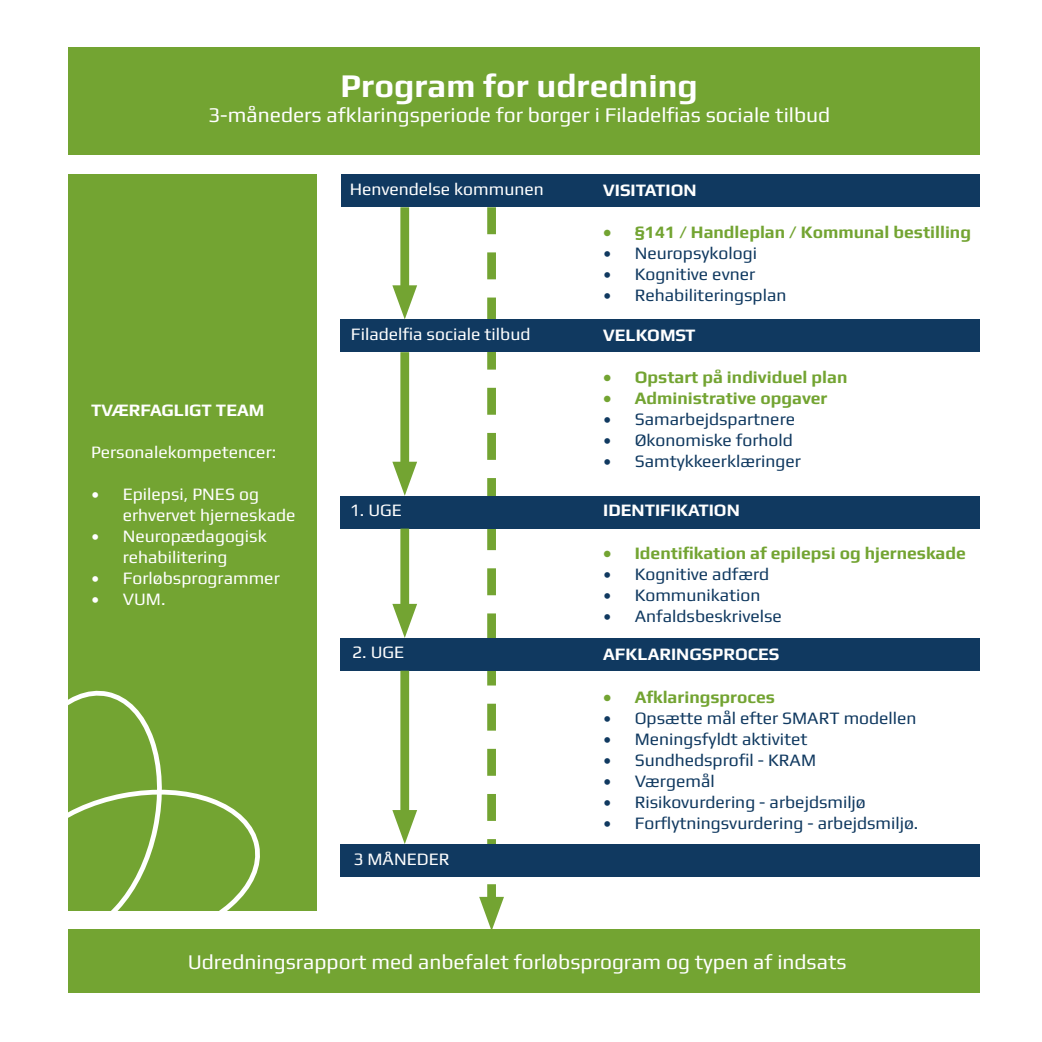
<style>
.page{position:relative;width:1042px;height:1042px;background:#fff}
.page>*{position:absolute;margin:0;border:0;box-sizing:border-box;transform-origin:0 0}
.t1{font:700 33.25px "Play";color:#fff}
.t2{font:21px "Play";color:#fff}
.t3{font:17.5px "Play";color:#103960}
.t4{font:17.5px/21px "Play";color:#fff}
.t5{font:700 17.5px "Play";color:#73a432}
.t6{font:700 17.5px "Play";color:#fff}
</style>
<div class="page">
<svg style="left:479px;top:207px;width:25px;height:722px"></svg>
<div style="left:68px;top:47px;width:911px;height:108px;background:#73a432"></div>
<div style="left:68px;top:174px;width:248px;height:737px;background:#73a432"></div>
<div style="left:341px;top:174px;width:638px;height:33px;background:#103960"></div>
<div style="left:340px;top:319px;width:639px;height:33px;background:#103960"></div>
<div style="left:340px;top:496px;width:639px;height:32px;background:#103960"></div>
<div style="left:340px;top:638px;width:639px;height:33px;background:#103960"></div>
<div style="left:340px;top:844px;width:639px;height:33px;background:#103960"></div>
<div style="left:400px;top:207px;width:9px;height:93px;background:#73a432"></div>
<svg style="left:392px;top:285px;width:25px;height:34px"></svg>
<div style="left:400px;top:352px;width:9px;height:124px;background:#73a432"></div>
<svg style="left:392px;top:462px;width:25px;height:34px"></svg>
<div style="left:400px;top:528px;width:9px;height:90px;background:#73a432"></div>
<svg style="left:392px;top:604px;width:25px;height:34px"></svg>
<div style="left:400px;top:671px;width:9px;height:153px;background:#73a432"></div>
<svg style="left:392px;top:810px;width:25px;height:34px"></svg>
<svg style="left:68px;top:690px;width:192px;height:221px"></svg>
<div style="left:68px;top:929px;width:911px;height:63px;background:#73a432"></div>
<p class="t1" style="left:340px;top:66px;width:359px">Program for udredning</p>
<p class="t2" style="left:208px;top:102px;width:624px">3-måneders afklaringsperiode for borger i Filadelfias sociale tilbud</p>
<p class="t6" style="left:91px;top:399px;width:175px">TVÆRFAGLIGT TEAM</p>
<p class="t4" style="left:91px;top:441px;width:187px">Personalekompetencer:</p>
<p class="t4" style="left:123px;top:483px;width:174px;text-indent:-32px">• Epilepsi, PNES og erhvervet hjerneskade</p>
<p class="t4" style="left:91px;top:525px;width:177px;text-align:center">• Neuropædagogisk rehabilitering</p>
<p class="t4" style="left:91px;top:567px;width:190px">• Forløbsprogrammer</p>
<p class="t4" style="left:91px;top:588px;width:76px">• VUM.</p>
<p class="t4" style="left:350px;top:178px;width:196px">Henvendelse kommunen</p>
<p class="t4" style="left:351px;top:323px;width:181px">Filadelfia sociale tilbud</p>
<p class="t4" style="left:350px;top:499px;width:54px">1. UGE</p>
<p class="t4" style="left:352px;top:641px;width:54px">2. UGE</p>
<p class="t4" style="left:353px;top:848px;width:98px">3 MÅNEDER</p>
<p class="t6" style="left:603px;top:180px;width:95px">VISITATION</p>
<p class="t5" style="left:603px;top:221px;width:369px">• §141 / Handleplan / Kommunal bestilling</p>
<p class="t3" style="left:603px;top:242px;width:155px">• Neuropsykologi</p>
<p class="t3" style="left:603px;top:263px;width:154px">• Kognitive evner</p>
<p class="t3" style="left:603px;top:284px;width:185px">• Rehabiliteringsplan</p>
<p class="t6" style="left:603px;top:325px;width:94px">VELKOMST</p>
<p class="t5" style="left:603px;top:366px;width:246px">• Opstart på individuel plan</p>
<p class="t5" style="left:603px;top:387px;width:226px">• Administrative opgaver</p>
<p class="t3" style="left:603px;top:408px;width:193px">• Samarbejdspartnere</p>
<p class="t3" style="left:603px;top:429px;width:191px">• Økonomiske forhold</p>
<p class="t3" style="left:603px;top:450px;width:199px">• Samtykkeerklæringer</p>
<p class="t6" style="left:603px;top:500px;width:138px">IDENTIFIKATION</p>
<p class="t5" style="left:603px;top:542px;width:364px">• Identifikation af epilepsi og hjerneskade</p>
<p class="t3" style="left:603px;top:563px;width:167px">• Kognitive adfærd</p>
<p class="t3" style="left:603px;top:584px;width:159px">• Kommunikation</p>
<p class="t3" style="left:603px;top:605px;width:180px">• Anfaldsbeskrivelse</p>
<p class="t6" style="left:603px;top:643px;width:178px">AFKLARINGSPROCES</p>
<p class="t5" style="left:603px;top:686px;width:173px">• Afklaringsproces</p>
<p class="t3" style="left:603px;top:707px;width:315px">• Opsætte mål efter SMART modellen</p>
<p class="t3" style="left:603px;top:728px;width:206px">• Meningsfyldt aktivitet</p>
<p class="t3" style="left:603px;top:749px;width:214px">• Sundhedsprofil - KRAM</p>
<p class="t3" style="left:603px;top:770px;width:113px">• Værgemål</p>
<p class="t3" style="left:603px;top:791px;width:264px">• Risikovurdering - arbejdsmiljø</p>
<p class="t3" style="left:603px;top:812px;width:317px">• Forflytningsvurdering - arbejdsmiljø.</p>
<p class="t2" style="left:188px;top:949px;width:660px">Udredningsrapport med anbefalet forløbsprogram og typen af indsats</p>
</div>
